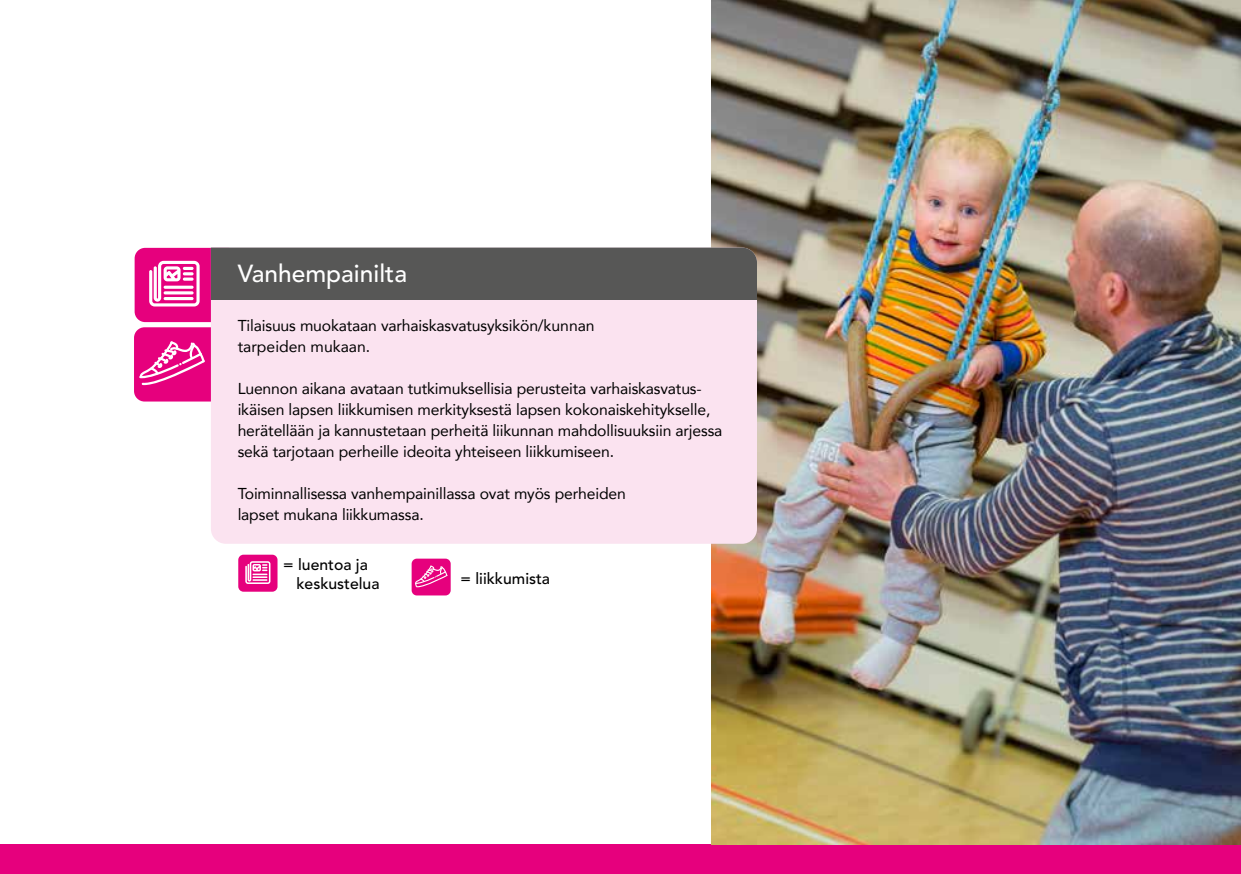
<style>
.page{position:relative;width:1241px;height:874px;background:#fff}
.page>*{position:absolute;margin:0;border:0;box-sizing:border-box;transform-origin:0 0}
.t1{font:500 24.5px "Avenir";color:#fff}
.t2{font:15.75px/21px "Avenir";letter-spacing:-.01em;color:#000}
.t3{font:500 15.75px/19.2px "Avenir";color:#000}
</style>
<div class="page">
<div style="left:0;top:843px;width:1240px;height:30px;background:#e6007d"></div>
<img style="left:711px;top:0;width:529px;height:843px">
<div style="left:134px;top:327px;width:104px;height:74px;background:#e6007d;border-radius:11px"></div>
<div style="left:135px;top:248px;width:103px;height:74px;background:#e6007d;border-radius:11px"></div>
<div style="left:211px;top:299px;width:545px;height:244px;background:#fbe3f0"></div>
<div style="left:211px;top:247px;width:545px;height:52px;background:#575756"></div>
<svg style="left:149px;top:261px;width:51px;height:45px"></svg>
<svg style="left:139px;top:341px;width:66px;height:44px"></svg>
<div style="left:238px;top:554px;width:39px;height:37px;background:#e6007d;border-radius:5px"></div>
<svg style="left:245px;top:561px;width:25px;height:22px"></svg>
<div style="left:411px;top:558px;width:39px;height:37px;background:#e6007d;border-radius:5px"></div>
<svg style="left:415px;top:565px;width:32px;height:22px"></svg>
<h1 class="t1" style="left:238px;top:259px;width:171px">Vanhempainilta</h1>
<p class="t2" style="left:238px;top:314px;width:358px">Tilaisuus muokataan varhaiskasvatusyksikön/kunnan tarpeiden mukaan.</p>
<p class="t2" style="left:238px;top:377px;width:486px">Luennon aikana avataan tutkimuksellisia perusteita varhaiskasvatus&shy;ikäisen lapsen liikkumisen merkityksestä lapsen kokonaiskehitykselle, herätellään ja kannustetaan perheitä liikunnan mahdollisuuksiin arjessa sekä tarjotaan perheille ideoita yhteiseen liikkumiseen.</p>
<p class="t2" style="left:238px;top:482px;width:389px">Toiminnallisessa vanhempainillassa ovat myös perheiden lapset mukana liikkumassa.</p>
<p class="t3" style="left:296px;top:555px;width:85px;text-indent:-13px">= luentoa ja keskustelua</p>
<p class="t3" style="left:460px;top:569px;width:91px">= liikkumista</p>
</div>
